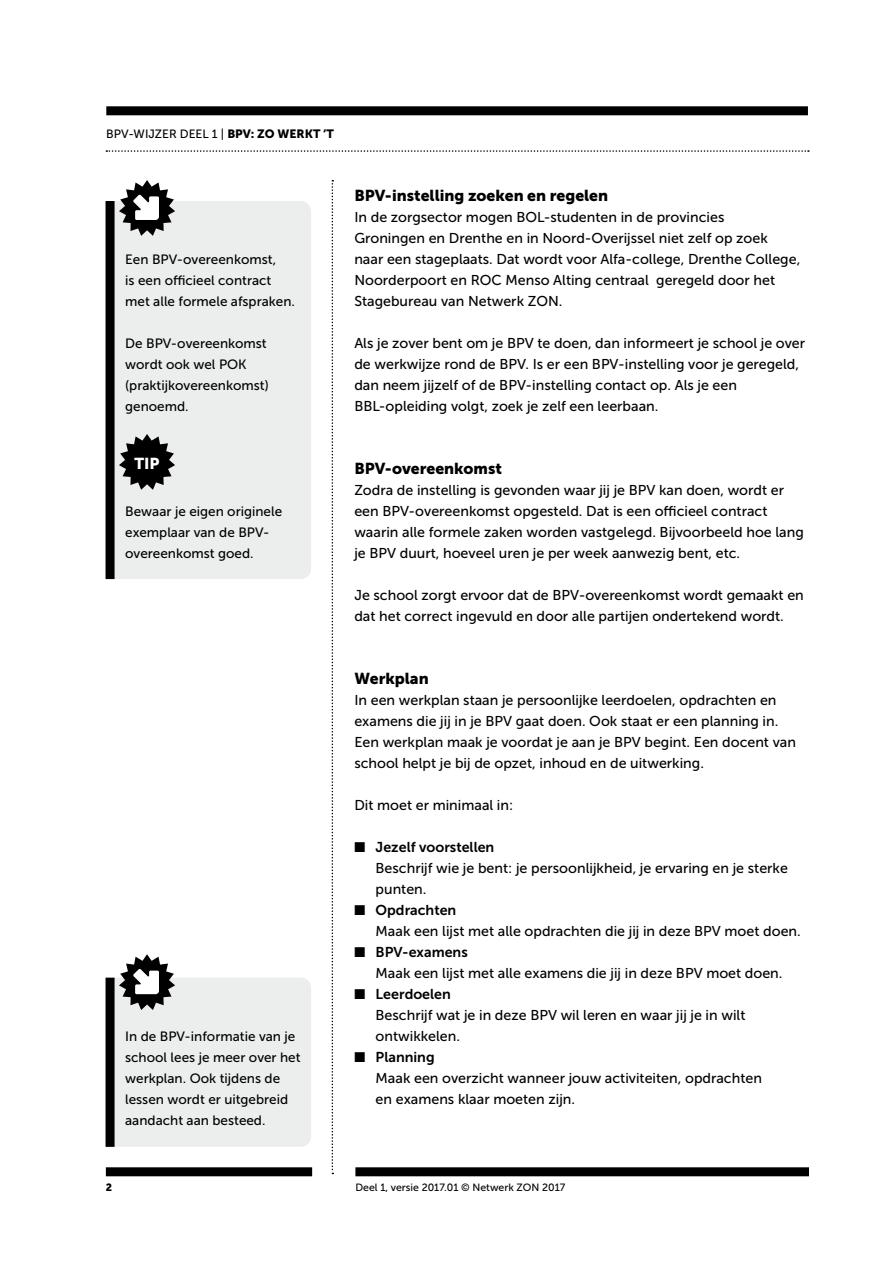
<style>
.page{position:relative;width:893px;height:1263px;background:#fff}
.page>*{position:absolute;margin:0;border:0;box-sizing:border-box;transform-origin:0 0}
.t1{font:15.75px "Museo Sans 900";color:#000}
.t2{font:15.75px "Museo Sans 900";color:#fff}
.t3{font:14.25px/21px "Museo Sans 500";color:#000}
.t4{font:14.25px "Museo Sans 700";color:#000}
.t5{font:13.5px/21px "Museo Sans 500";color:#000}
.t6{font:12px "Museo Sans 500";color:#000}
.t7{font:10.5px "Museo Sans 500";color:#000}
.t8{font:10.5px "Museo Sans 900";color:#000}
.s1{font-family:"Museo Sans 900"}
</style>
<div class="page">
<div style="left:115px;top:201px;width:196px;height:378px;background:#eceded"></div>
<div style="left:106px;top:106px;width:702px;height:9px;background:#000"></div>
<svg style="left:106px;top:150px;width:703px;height:2px"></svg>
<svg style="left:332px;top:180px;width:1px;height:994px"></svg>
<div style="left:106px;top:201px;width:9px;height:378px;background:#000"></div>
<svg style="left:119px;top:434px;width:56px;height:56px;background:#595a5a"></svg>
<svg style="left:119px;top:180px;width:56px;height:56px"></svg>
<svg style="left:106px;top:954px;width:205px;height:193px;background:#ddd"></svg>
<div style="left:355px;top:1167px;width:454px;height:9px;background:#000"></div>
<div style="left:106px;top:1167px;width:206px;height:9px;background:#000"></div>
<p class="t6" style="left:106px;top:127px;width:229px">BPV-WIJZER DEEL 1 | <span class="s1">BPV: ZO WERKT ‘T</span></p>
<p class="t5" style="left:125px;top:249px;width:171px">Een BPV-overeenkomst,<br>is een officieel contract met alle formele afspraken.</p>
<p class="t5" style="left:125px;top:333px;width:145px">De BPV-overeenkomst wordt ook wel POK (praktijkovereenkomst) genoemd.</p>
<p class="t2" style="left:134px;top:454px;width:27px">TIP</p>
<p class="t5" style="left:125px;top:501px;width:159px">Bewaar je eigen originele exemplaar van de BPV&shy;overeenkomst goed.</p>
<p class="t5" style="left:125px;top:1026px;width:177px">In de BPV-informatie van je school lees je meer over het werkplan. Ook tijdens de lessen wordt er uitgebreid aandacht aan besteed.</p>
<p class="t1" style="left:354px;top:187px;width:255px">BPV-instelling zoeken en regelen</p>
<p class="t3" style="left:354px;top:207px;width:447px">In de zorgsector mogen BOL-studenten in de provincies<br>Groningen en Drenthe en in Noord-Overijssel niet zelf op zoek naar een stageplaats. Dat wordt voor Alfa-college, Drenthe College, Noorderpoort en ROC Menso Alting centraal geregeld door het Stagebureau van Netwerk ZON.</p>
<p class="t3" style="left:354px;top:333px;width:452px">Als je zover bent om je BPV te doen, dan informeert je school je over de werkwijze rond de BPV. Is er een BPV-instelling voor je geregeld, dan neem jijzelf of de BPV-instelling contact op. Als je een BBL-opleiding volgt, zoek je zelf een leerbaan.</p>
<p class="t1" style="left:354px;top:460px;width:149px">BPV-overeenkomst</p>
<p class="t3" style="left:354px;top:480px;width:451px">Zodra de instelling is gevonden waar jij je BPV kan doen, wordt er een BPV-overeenkomst opgesteld. Dat is een officieel contract waarin alle formele zaken worden vastgelegd. Bijvoorbeeld hoe lang je BPV duurt, hoeveel uren je per week aanwezig bent, etc.</p>
<p class="t3" style="left:354px;top:585px;width:451px">Je school zorgt ervoor dat de BPV-overeenkomst wordt gemaakt en dat het correct ingevuld en door alle partijen ondertekend wordt.</p>
<p class="t1" style="left:354px;top:670px;width:76px">Werkplan</p>
<p class="t3" style="left:354px;top:690px;width:443px">In een werkplan staan je persoonlijke leerdoelen, opdrachten en examens die jij in je BPV gaat doen. Ook staat er een planning in.<br>Een werkplan maak je voordat je aan je BPV begint. Een docent van school helpt je bij de opzet, inhoud en de uitwerking.</p>
<p class="t3" style="left:354px;top:795px;width:160px">Dit moet er minimaal in:</p>
<p class="t4" style="left:354px;top:839px;width:142px">■ Jezelf voorstellen</p>
<p class="t3" style="left:376px;top:858px;width:414px">Beschrijf wie je bent: je persoonlijkheid, je ervaring en je sterke punten.</p>
<p class="t4" style="left:354px;top:902px;width:104px">■ Opdrachten</p>
<p class="t3" style="left:376px;top:921px;width:427px">Maak een lijst met alle opdrachten die jij in deze BPV moet doen.</p>
<p class="t4" style="left:354px;top:944px;width:115px">■ BPV-examens</p>
<p class="t3" style="left:376px;top:963px;width:408px">Maak een lijst met alle examens die jij in deze BPV moet doen.</p>
<p class="t4" style="left:354px;top:986px;width:98px">■ Leerdoelen</p>
<p class="t3" style="left:376px;top:1005px;width:371px">Beschrijf wat je in deze BPV wil leren en waar jij je in wilt ontwikkelen.</p>
<p class="t4" style="left:354px;top:1049px;width:82px">■ Planning</p>
<p class="t3" style="left:376px;top:1068px;width:388px">Maak een overzicht wanneer jouw activiteiten, opdrachten en examens klaar moeten zijn.</p>
<p class="t8" style="left:106px;top:1181px;width:8px">2</p>
<p class="t7" style="left:355px;top:1181px;width:211px">Deel 1, versie 2017.01 © Netwerk ZON 2017</p>
</div>
